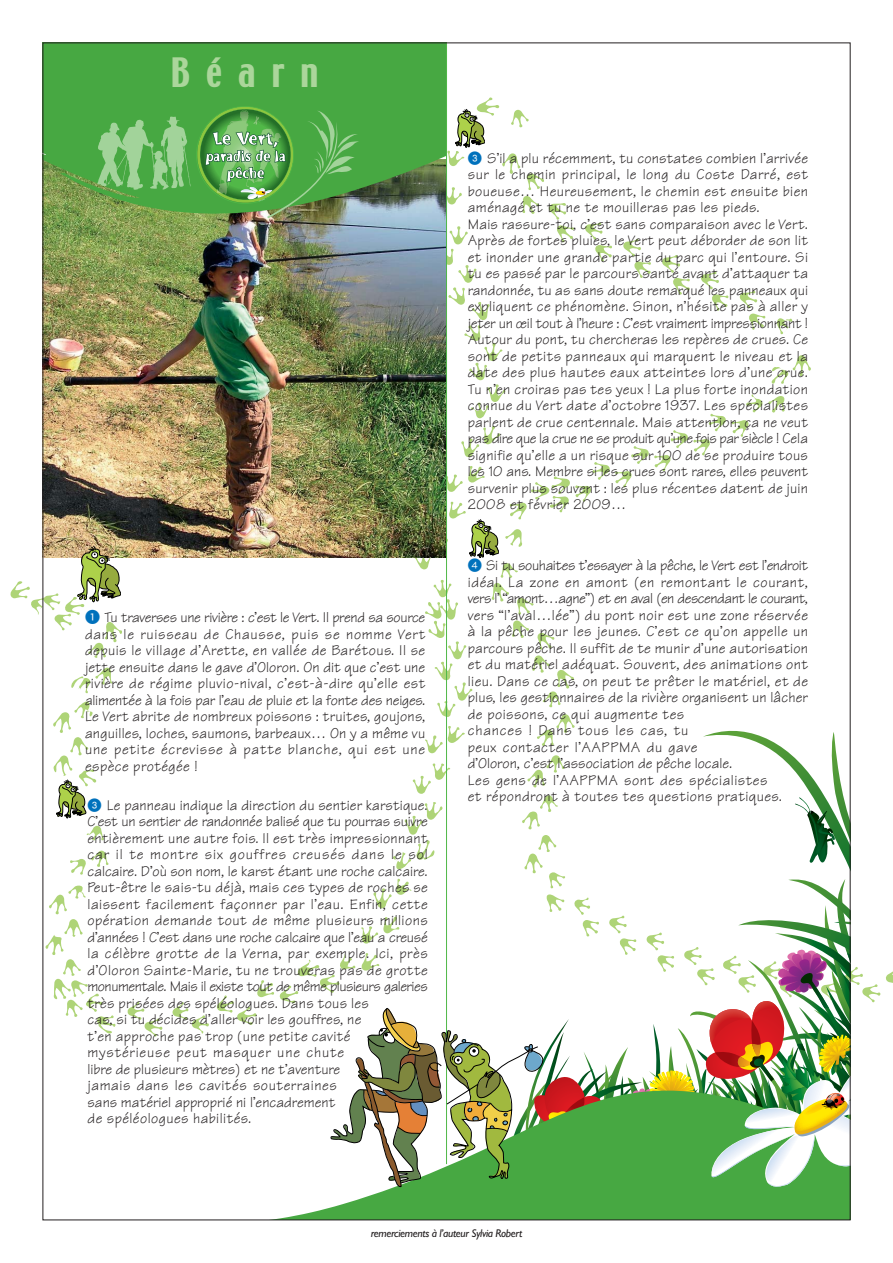
<style>
.page{position:relative;width:893px;height:1263px;background:#fff}
.page>*{position:absolute;margin:0;border:0;box-sizing:border-box;transform-origin:0 0}
.t1{font:36px "Techno";letter-spacing:.45em;color:#abd69b}
.t2{font:15px/16.5px "Tekton";letter-spacing:.025em;color:#231f20}
.t3{font:italic 11.25px "Gill Sans";letter-spacing:-.025em;color:#231f20}
.s1{font-family:"Numerics P04";color:#0071bc}
.s2{font-family:"Numerics P04";font-size:14.25px;color:#0071bc}
</style>
<div class="page">
<svg style="left:283px;top:1188px;width:565px;height:30px;fill:#47a842"></svg>
<div style="left:45px;top:45px;width:401px;height:53px;background:#47a842"></div>
<hr style="left:446px;top:43px;width:1px;height:1121px;background:#50b848">
<img style="left:10px;top:98px;width:883px;height:1090px">
<h1 class="t1" style="left:170px;top:57px;width:150px">Béarn</h1>
<p class="t2" style="left:85px;top:612px;width:342px;text-align:justify"><span class="s1">1</span> Tu traverses une rivière : c’est le Vert. Il prend sa source dans le ruisseau de Chausse, puis se nomme Vert depuis le village d’Arette, en vallée de Barétous. Il se jette ensuite dans le gave d’Oloron. On dit que c’est une rivière de régime pluvio-nival, c’est-à-dire qu’elle est alimentée à la fois par l’eau de pluie et la fonte des neiges.<br>Le Vert abrite de nombreux poissons : truites, goujons, anguilles, loches, saumons, barbeaux… On y a même vu une petite écrevisse à patte blanche, qui est une espèce protégée !</p>
<p class="t2" style="left:88px;top:799px;width:342px"><span class="s2">3</span> Le panneau indique la direction du sentier karstique.<br>C’est un sentier de randonnée balisé que tu pourras suivre entièrement une autre fois. Il est très impressionnant car il te montre six gouffres creusés dans le sol calcaire. D’où son nom, le karst étant une roche calcaire.<br>Peut-être le sais-tu déjà, mais ces types de roches se laissent facilement façonner par l’eau. Enfin, cette opération demande tout de même plusieurs millions d’années ! C’est dans une roche calcaire que l’eau a creusé la célèbre grotte de la Verna, par exemple. Ici, près d’Oloron Sainte-Marie, tu ne trouveras pas de grotte monumentale. Mais il existe tout de même plusieurs galeries très prisées des spéléologues. Dans tous les<br>cas, si tu décides d’aller voir les gouffres, ne<br>t’en approche pas trop (une petite cavité mystérieuse peut masquer une chute<br>libre de plusieurs mètres) et ne t’aventure<br>jamais dans les cavités souterraines<br>sans matériel approprié ni l’encadrement<br>de spéléologues habilités.</p>
<p class="t2" style="left:468px;top:152px;width:342px"><span class="s2">3</span> S’il a plu récemment, tu constates combien l’arrivée sur le chemin principal, le long du Coste Darré, est boueuse… Heureusement, le chemin est ensuite bien aménagé et tu ne te mouilleras pas les pieds.<br>Mais rassure-toi, c’est sans comparaison avec le Vert.<br>Après de fortes pluies, le Vert peut déborder de son lit et inonder une grande partie du parc qui l’entoure. Si tu es passé par le parcours santé avant d’attaquer ta randonnée, tu as sans doute remarqué les panneaux qui expliquent ce phénomène. Sinon, n’hésite pas à aller y jeter un œil tout à l’heure : C’est vraiment impressionnant !<br>Autour du pont, tu chercheras les repères de crues. Ce sont de petits panneaux qui marquent le niveau et la date des plus hautes eaux atteintes lors d’une crue.<br>Tu n’en croiras pas tes yeux ! La plus forte inondation connue du Vert date d’octobre 1937. Les spécialistes parlent de crue centennale. Mais attention, ça ne veut pas dire que la crue ne se produit qu’une fois par siècle ! Cela signifie qu’elle a un risque sur 100 de se produire tous les 10 ans. Membre si les crues sont rares, elles peuvent survenir plus souvent : les plus récentes datent de juin 2008 et février 2009…</p>
<p class="t2" style="left:468px;top:560px;width:342px"><span class="s2">4</span> Si tu souhaites t’essayer à la pêche, le Vert est l’endroit idéal. La zone en amont (en remontant le courant, vers l’ “amont…agne”) et en aval (en descendant le courant, vers “l’aval…lée”) du pont noir est une zone réservée à la pêche pour les jeunes. C’est ce qu’on appelle un parcours pêche. Il suffit de te munir d’une autorisation et du matériel adéquat. Souvent, des animations ont lieu. Dans ce cas, on peut te prêter le matériel, et de plus, les gestionnaires de la rivière organisent un lâcher de poissons, ce qui augmente tes<br>chances ! Dans tous les cas, tu<br>peux contacter l’AAPPMA du gave<br>d’Oloron, c’est l’association de pêche locale.<br>Les gens de l’AAPPMA sont des spécialistes<br>et répondront à toutes tes questions pratiques.</p>
<p class="t3" style="left:371px;top:1229px;width:153px">remerciements à l’auteur Sylvia Robert</p>
</div>
